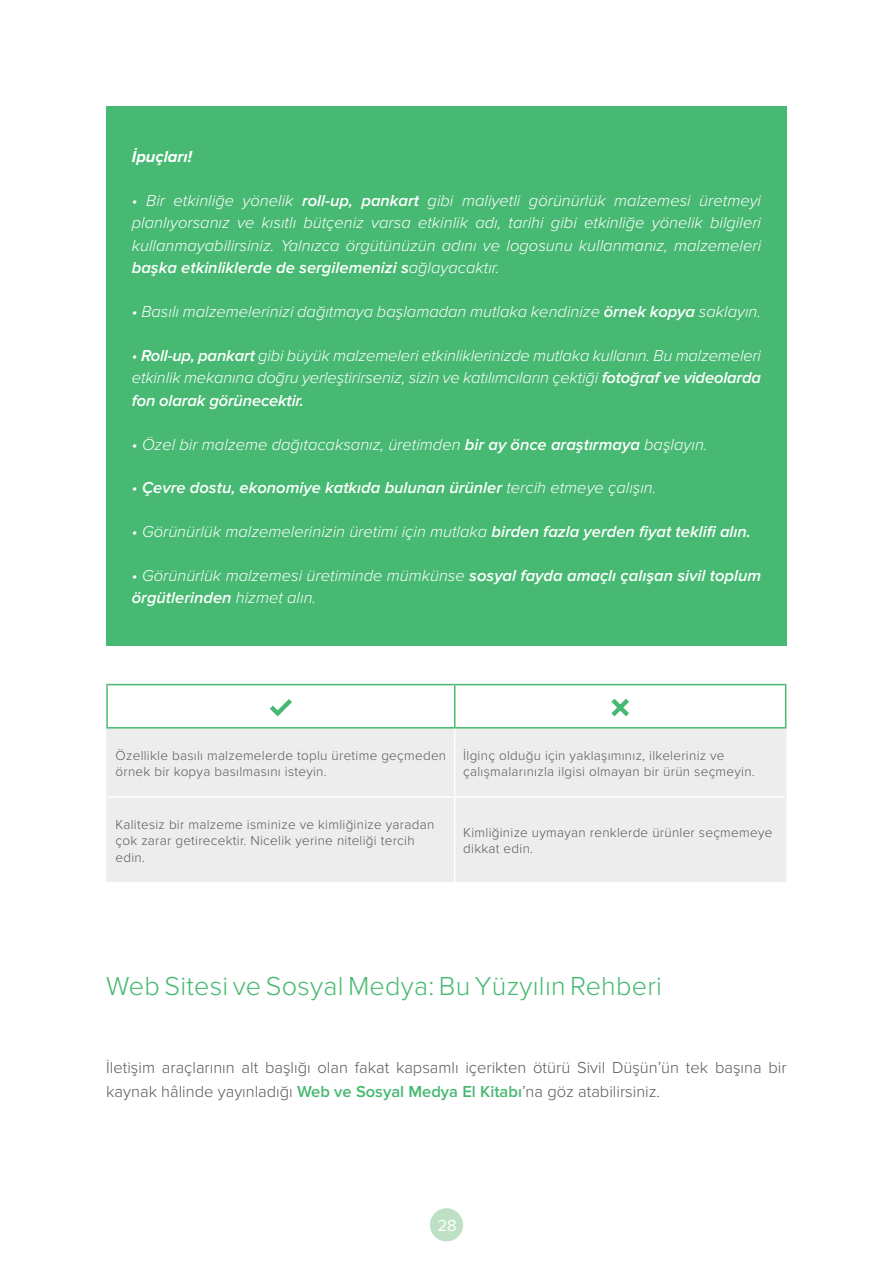
<style>
.page{position:relative;width:893px;height:1263px;background:#fff}
.page>*{position:absolute;margin:0;border:0;box-sizing:border-box;transform-origin:0 0}
.t1{font:300 27px "Proxima Nova";letter-spacing:.01em;color:#47b972}
.t2{font:italic 300 16.5px/22.5px "Proxima Nova";color:#fff;text-align:justify}
.t3{font:300 16.5px/24px "Proxima Nova";color:#58595b}
.t4{font:italic 600 16.5px "Proxima Nova";color:#fff}
.t5{font:italic 700 16.5px "Proxima Nova";color:#fff}
.t6{font:16.5px "Proxima Nova";color:#fff}
.t7{font:300 13.5px/16.2px "Proxima Nova";letter-spacing:.02em;color:#58595b}
.s1{font-weight:600}
.s2{font-weight:300}
.s3{font-weight:600;color:#47b972}
</style>
<div class="page">
<div style="left:430px;top:1208px;width:33px;height:33px;background:#bee1c5;border-radius:50%"></div>
<div style="left:106px;top:106px;width:681px;height:540px;background:#47b972"></div>
<div style="left:108px;top:728px;width:677px;height:154px;background:#ededee"></div>
<hr style="left:106px;top:728px;width:2px;height:69px;background:#ededee">
<hr style="left:785px;top:728px;width:1px;height:69px;background:#ededee">
<hr style="left:106px;top:797px;width:2px;height:85px;background:#ededee">
<hr style="left:785px;top:797px;width:1px;height:85px;background:#ededee">
<hr style="left:454px;top:728px;width:1px;height:68px;background:#fff">
<hr style="left:108px;top:796px;width:347px;height:2px;background:#fff">
<hr style="left:455px;top:796px;width:330px;height:2px;background:#fff">
<hr style="left:454px;top:798px;width:1px;height:84px;background:#fff">
<hr style="left:106px;top:684px;width:349px;height:1px;background:#47b972">
<hr style="left:106px;top:685px;width:2px;height:42px;background:#47b972">
<hr style="left:455px;top:684px;width:331px;height:1px;background:#47b972">
<hr style="left:106px;top:727px;width:349px;height:1px;background:#47b972">
<svg style="left:107px;top:685px;width:679px;height:43px"></svg>
<p class="t5" style="left:132px;top:144px;width:62px">İpuçları!</p>
<p class="t2" style="left:132px;top:189px;width:631px">• Bir etkinliğe yönelik <span class="s1">roll-up, pankart</span> gibi maliyetli görünürlük malzemesi üretmeyi planlıyorsanız ve kısıtlı bütçeniz varsa etkinlik adı, tarihi gibi etkinliğe yönelik bilgileri kullanmayabilirsiniz. Yalnızca örgütünüzün adını ve logosunu kullanmanız, malzemeleri <span class="s1">başka etkinliklerde de sergilemenizi s</span>ağlayacaktır.</p>
<p class="t2" style="left:132px;top:301px;width:631px">• Basılı malzemelerinizi dağıtmaya başlamadan mutlaka kendinize <span class="s1">örnek kopya</span> saklayın.</p>
<p class="t2" style="left:132px;top:344px;width:631px">• <span class="s1">Roll-up, pankart</span> gibi büyük malzemeleri etkinliklerinizde mutlaka kullanın. Bu malzemeleri etkinlik mekanına doğru yerleştirirseniz, sizin ve katılımcıların çektiği <span class="s1">fotoğraf ve videolarda fon olarak görünecektir.</span></p>
<p class="t2" style="left:132px;top:433px;width:577px">• Özel bir malzeme dağıtacaksanız, üretimden <span class="s1">bir ay önce araştırmaya</span> başlayın.</p>
<p class="t4" style="left:132px;top:479px;width:526px"><span class="s2">•</span> Çevre dostu, ekonomiye katkıda bulunan ürünler <span class="s2">tercih etmeye çalışın.</span></p>
<p class="t2" style="left:132px;top:521px;width:621px">• Görünürlük malzemelerinizin üretimi için mutlaka <span class="s1">birden fazla yerden fiyat teklifi alın.</span></p>
<p class="t2" style="left:132px;top:564px;width:631px">• Görünürlük malzemesi üretiminde mümkünse <span class="s1">sosyal fayda amaçlı çalışan sivil toplum örgütlerinden</span> hizmet alın.</p>
<p class="t7" style="left:116px;top:746px;width:332px">Özellikle basılı malzemelerde toplu üretime geçmeden örnek bir kopya basılmasını isteyin.</p>
<p class="t7" style="left:463px;top:746px;width:293px">İlginç olduğu için yaklaşımınız, ilkeleriniz ve çalışmalarınızla ilgisi olmayan bir ürün seçmeyin.</p>
<p class="t7" style="left:116px;top:816px;width:320px">Kalitesiz bir malzeme isminize ve kimliğinize yaradan çok zarar getirecektir. Nicelik yerine niteliği tercih edin.</p>
<p class="t7" style="left:463px;top:824px;width:311px">Kimliğinize uymayan renklerde ürünler seçmemeye dikkat edin.</p>
<h1 class="t1" style="left:106px;top:966px;width:557px">Web Sitesi ve Sosyal Medya: Bu Yüzyılın Rehberi</h1>
<p class="t3" style="left:106px;top:1055px;width:682px">İletişim araçlarının alt başlığı olan fakat kapsamlı içerikten ötürü Sivil Düşün’ün tek başına bir kaynak hâlinde yayınladığı <span class="s3">Web ve Sosyal Medya El Kitabı</span>’na göz atabilirsiniz.</p>
<p class="t6" style="left:438px;top:1213px;width:21px">28</p>
</div>
